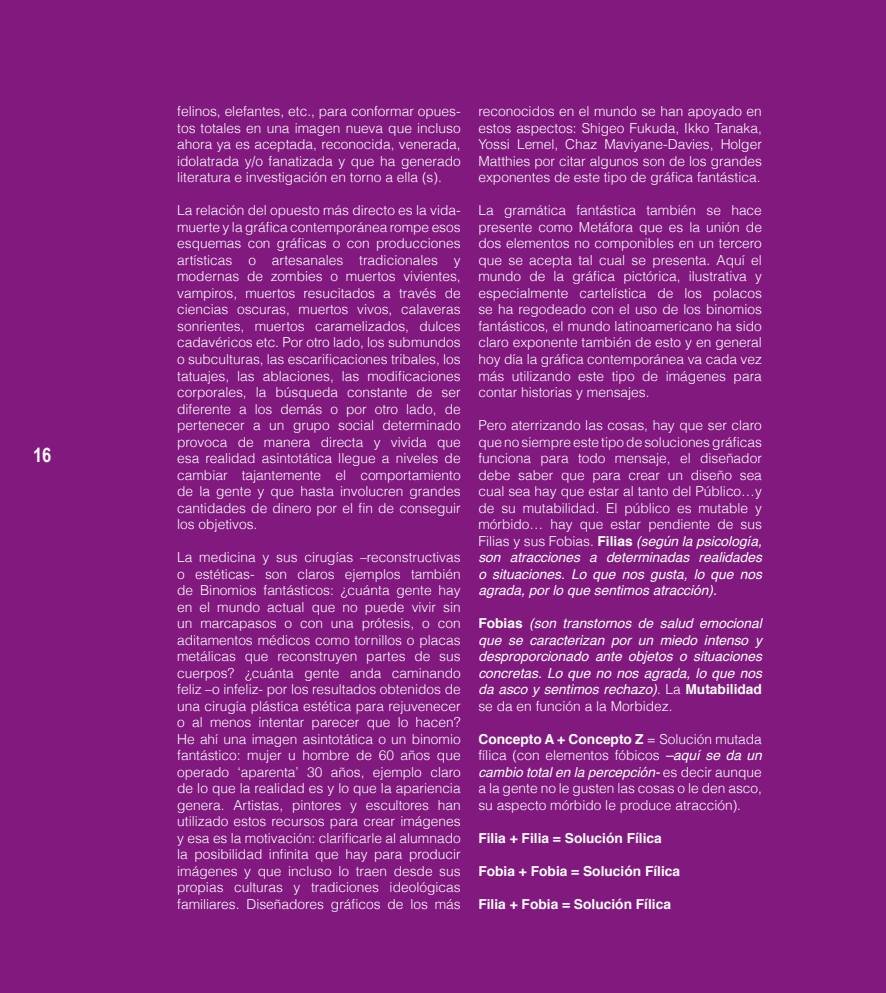
<style>
.page{position:relative;width:886px;height:993px;background:#fff}
.page>*{position:absolute;margin:0;border:0;box-sizing:border-box;transform-origin:0 0}
.t1{font:700 20px "Arial Narrow";color:#fff}
.t2{font:300 13.75px/16.5px "Helvetica";color:#fff;text-align:justify}
.t3{font:italic 13.75px/16.5px "Helvetica";color:#fff;text-align:justify}
.t4{font:700 13.75px "Helvetica";color:#fff}
.s1{font-weight:700}
.s2{font-weight:400;font-style:italic}
.s3{font-weight:700;font-style:normal}
.s4{font-weight:300;font-style:normal}
</style>
<div class="page">
<div style="left:0;top:0;width:886px;height:992px;background:#81197f"></div>
<h1 class="t1" style="left:33px;top:443px;width:20px">16</h1>
<p class="t2" style="left:177px;top:103px;width:285px">felinos, elefantes, etc., para conformar opues&shy;tos totales en una imagen nueva que incluso ahora ya es aceptada, reconocida, venerada, idolatrada y/o fanatizada y que ha generado literatura e investigación en torno a ella (s).</p>
<p class="t2" style="left:177px;top:202px;width:285px">La relación del opuesto más directo es la vida&shy;muerte y la gráfica contemporánea rompe esos esquemas con gráficas o con producciones artísticas o artesanales tradicionales y modernas de zombies o muertos vivientes, vampiros, muertos resucitados a través de ciencias oscuras, muertos vivos, calaveras sonrientes, muertos caramelizados, dulces cadavéricos etc. Por otro lado, los submundos o subculturas, las escarificaciones tribales, los tatuajes, las ablaciones, las modificaciones corporales, la búsqueda constante de ser diferente a los demás o por otro lado, de pertenecer a un grupo social determinado provoca de manera directa y vivida que esa realidad asintotática llegue a niveles de cambiar tajantemente el comportamiento de la gente y que hasta involucren grandes cantidades de dinero por el fin de conseguir los objetivos.</p>
<p class="t2" style="left:177px;top:548px;width:285px">La medicina y sus cirugías –reconstructivas o estéticas- son claros ejemplos también de Binomios fantásticos: ¿cuánta gente hay en el mundo actual que no puede vivir sin un marcapasos o con una prótesis, o con aditamentos médicos como tornillos o placas metálicas que reconstruyen partes de sus cuerpos? ¿cuánta gente anda caminando feliz –o infeliz- por los resultados obtenidos de una cirugía plástica estética para rejuvenecer o al menos intentar parecer que lo hacen?<br>He ahí una imagen asintotática o un binomio fantástico: mujer u hombre de 60 años que operado ‘aparenta’ 30 años, ejemplo claro de lo que la realidad es y lo que la apariencia genera. Artistas, pintores y escultores han utilizado estos recursos para crear imágenes y esa es la motivación: clarificarle al alumnado la posibilidad infinita que hay para producir imágenes y que incluso lo traen desde sus propias culturas y tradiciones ideológicas familiares. Diseñadores gráficos de los más</p>
<p class="t2" style="left:478px;top:103px;width:285px">reconocidos en el mundo se han apoyado en estos aspectos: Shigeo Fukuda, Ikko Tanaka, Yossi Lemel, Chaz Maviyane-Davies, Holger Matthies por citar algunos son de los grandes exponentes de este tipo de gráfica fantástica.</p>
<p class="t2" style="left:478px;top:202px;width:285px">La gramática fantástica también se hace presente como Metáfora que es la unión de dos elementos no componibles en un tercero que se acepta tal cual se presenta. Aquí el mundo de la gráfica pictórica, ilustrativa y especialmente cartelística de los polacos se ha regodeado con el uso de los binomios fantásticos, el mundo latinoamericano ha sido claro exponente también de esto y en general hoy día la gráfica contemporánea va cada vez más utilizando este tipo de imágenes para contar historias y mensajes.</p>
<p class="t2" style="left:478px;top:416px;width:285px">Pero aterrizando las cosas, hay que ser claro que no siempre este tipo de soluciones gráficas funciona para todo mensaje, el diseñador debe saber que para crear un diseño sea cual sea hay que estar al tanto del Público…y de su mutabilidad. El público es mutable y mórbido… hay que estar pendiente de sus Filias y sus Fobias. <span class="s1">Filias</span> <span class="s2">(según la psicología, son atracciones a determinadas realidades o situaciones. Lo que nos gusta, lo que nos agrada, por lo que sentimos atracción).</span></p>
<p class="t3" style="left:478px;top:615px;width:285px"><span class="s3">Fobias</span> (son transtornos de salud emocional que se caracterizan por un miedo intenso y desproporcionado ante objetos o situaciones concretas. Lo que no nos agrada, lo que nos da asco y sentimos rechazo)<span class="s4">. La</span> <span class="s3">Mutabilidad </span><span class="s4">se da en función a la Morbidez.</span></p>
<p class="t2" style="left:478px;top:730px;width:285px"><span class="s1">Concepto A + Concepto Z</span> = Solución mutada fílica (con elementos fóbicos <span class="s2">–aquí se da un cambio total en la percepción-</span> es decir aunque a la gente no le gusten las cosas o le den asco, su aspecto mórbido le produce atracción).</p>
<p class="t4" style="left:478px;top:826px;width:185px">Filia + Filia = Solución Fílica</p>
<p class="t4" style="left:478px;top:859px;width:203px">Fobia + Fobia = Solución Fílica</p>
<p class="t4" style="left:478px;top:892px;width:194px">Filia + Fobia = Solución Fílica</p>
</div>
